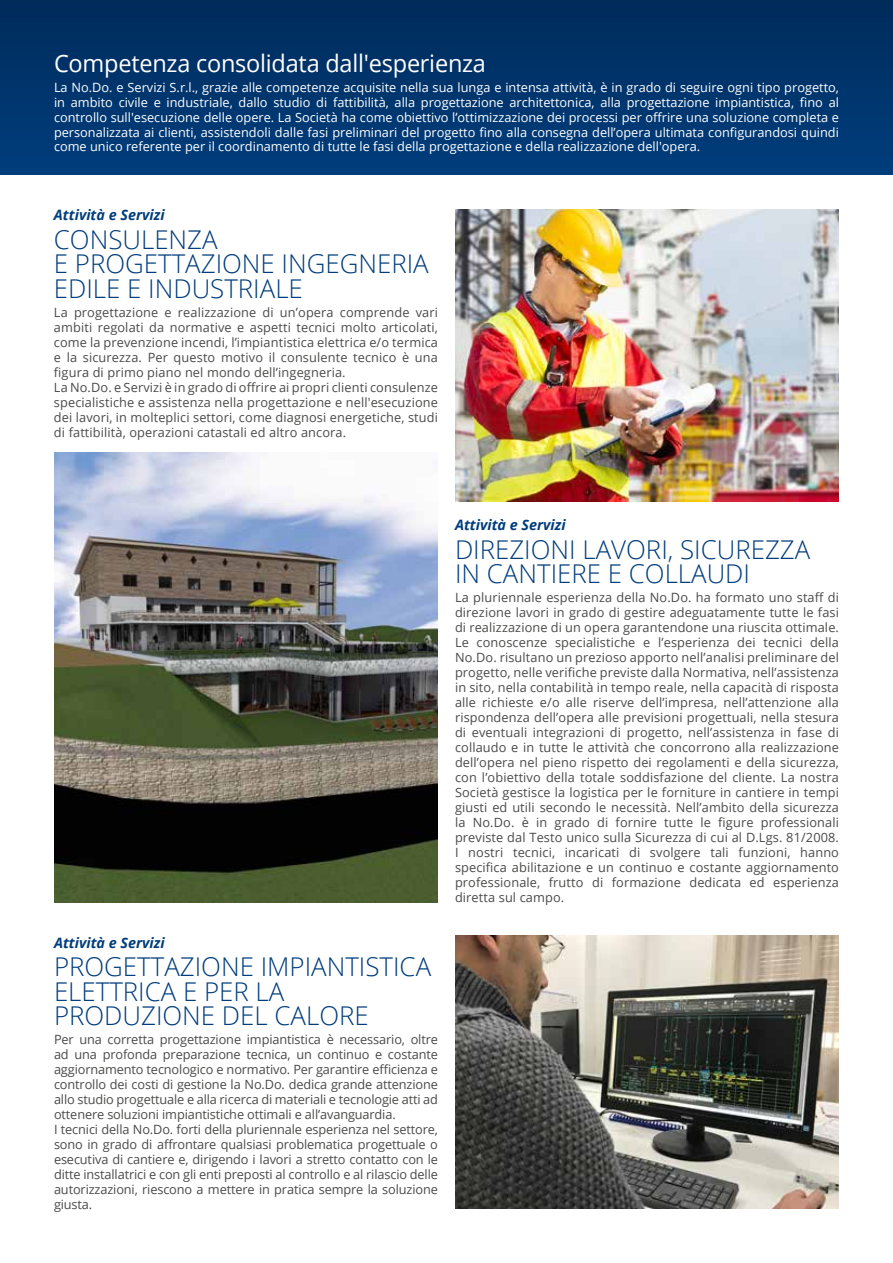
<style>
.page{position:relative;width:893px;height:1263px;background:#fff}
.page>*{position:absolute;margin:0;border:0;box-sizing:border-box;transform-origin:0 0}
.t1{font:300 25.8px/24.5px "Open Sans";color:#003d7c}
.t2{font:24px "Open Sans";letter-spacing:-.01em;color:#fff}
.t3{font:italic 700 14.4px "Open Sans";color:#003d7c}
.t4{font:12.75px/15px "Open Sans";letter-spacing:-.01em;color:#4a4a49}
.t5{font:12.75px/15px "Open Sans";color:#fff;text-align:justify}
.t6{font:12.75px/15px "Open Sans";letter-spacing:.01em;color:#4a4a49}
</style>
<div class="page">
<img style="left:455px;top:209px;width:384px;height:293px">
<img style="left:54px;top:453px;width:384px;height:449px">
<img style="left:455px;top:936px;width:384px;height:273px">
<div style="left:0;top:0;width:893px;height:175px;background:linear-gradient(to bottom,#002b5b,#003e7d)"></div>
<h2 class="t2" style="left:54px;top:47px;width:434px">Competenza consolidata dall'esperienza</h2>
<p class="t5" style="left:54px;top:79px;width:786px">La No.Do. e Servizi S.r.l., grazie alle competenze acquisite nella sua lunga e intensa attività, è in grado di seguire ogni tipo progetto, in ambito civile e industriale, dallo studio di fattibilità, alla progettazione architettonica, alla progettazione impiantistica, fino al controllo sull'esecuzione delle opere. La Società ha come obiettivo l’ottimizzazione dei processi per offrire una soluzione completa e personalizzata ai clienti, assistendoli dalle fasi preliminari del progetto fino alla consegna dell’opera ultimata configurandosi quindi come unico referente per il coordinamento di tutte le fasi della progettazione e della realizzazione dell'opera.</p>
<p class="t3" style="left:54px;top:205px;width:112px">Attività e Servizi</p>
<h1 class="t1" style="left:54px;top:226px;width:376px">CONSULENZA<br>E PROGETTAZIONE INGEGNERIA<br>EDILE E INDUSTRIALE</h1>
<p class="t6" style="left:54px;top:304px;width:386px">La progettazione e realizzazione di un’opera comprende vari ambiti regolati da normative e aspetti tecnici molto articolati, come la prevenzione incendi, l’impiantistica elettrica e/o termica e la sicurezza. Per questo motivo il consulente tecnico è una figura di primo piano nel mondo dell’ingegneria.<br>La No.Do. e Servizi è in grado di offrire ai propri clienti consulenze specialistiche e assistenza nella progettazione e nell'esecuzione dei lavori, in molteplici settori, come diagnosi energetiche, studi di fattibilità, operazioni catastali ed altro ancora.</p>
<p class="t3" style="left:54px;top:932px;width:112px">Attività e Servizi</p>
<h1 class="t1" style="left:54px;top:954px;width:379px">PROGETTAZIONE IMPIANTISTICA<br>ELETTRICA E PER LA<br>PRODUZIONE DEL CALORE</h1>
<p class="t4" style="left:54px;top:1031px;width:386px">Per una corretta progettazione impiantistica è necessario, oltre ad una profonda preparazione tecnica, un continuo e costante aggiornamento tecnologico e normativo. Per garantire efficienza e controllo dei costi di gestione la No.Do. dedica grande attenzione allo studio progettuale e alla ricerca di materiali e tecnologie atti ad ottenere soluzioni impiantistiche ottimali e all’avanguardia.<br>I tecnici della No.Do. forti della pluriennale esperienza nel settore, sono in grado di affrontare qualsiasi problematica progettuale o esecutiva di cantiere e, dirigendo i lavori a stretto contatto con le ditte installatrici e con gli enti preposti al controllo e al rilascio delle autorizzazioni, riescono a mettere in pratica sempre la soluzione giusta.</p>
<p class="t3" style="left:455px;top:515px;width:112px">Attività e Servizi</p>
<h1 class="t1" style="left:455px;top:536px;width:357px">DIREZIONI LAVORI, SICUREZZA<br>IN CANTIERE E COLLAUDI</h1>
<p class="t4" style="left:455px;top:589px;width:386px;text-align:justify">La pluriennale esperienza della No.Do. ha formato uno staff di direzione lavori in grado di gestire adeguatamente tutte le fasi di realizzazione di un opera garantendone una riuscita ottimale.<br>Le conoscenze specialistiche e l’esperienza dei tecnici della No.Do. risultano un prezioso apporto nell’analisi preliminare del progetto, nelle verifiche previste dalla Normativa, nell’assistenza in sito, nella contabilità in tempo reale, nella capacità di risposta alle richieste e/o alle riserve dell’impresa, nell’attenzione alla rispondenza dell’opera alle previsioni progettuali, nella stesura di eventuali integrazioni di progetto, nell’assistenza in fase di collaudo e in tutte le attività che concorrono alla realizzazione dell’opera nel pieno rispetto dei regolamenti e della sicurezza, con l’obiettivo della totale soddisfazione del cliente. La nostra Società gestisce la logistica per le forniture in cantiere in tempi giusti ed utili secondo le necessità. Nell’ambito della sicurezza la No.Do. è in grado di fornire tutte le figure professionali previste dal Testo unico sulla Sicurezza di cui al D.Lgs. 81/2008.<br>I nostri tecnici, incaricati di svolgere tali funzioni, hanno specifica abilitazione e un continuo e costante aggiornamento professionale, frutto di formazione dedicata ed esperienza diretta sul campo.</p>
</div>
